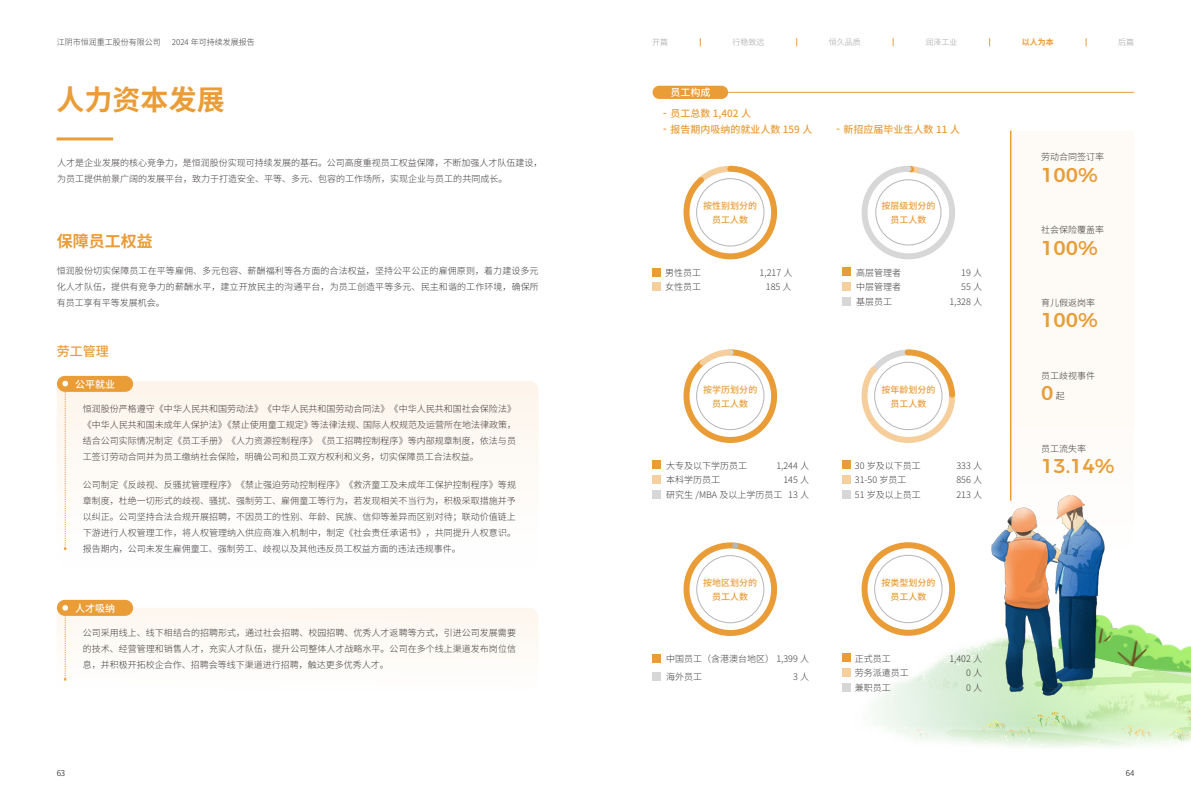
<style>
.page{position:relative;width:1191px;height:808px;background:#fff}
.page>*{position:absolute;margin:0;border:0;box-sizing:border-box;transform-origin:0 0}
.t1{font:700 28px "Source Han Sans CN";color:#ea9c37}
.t2{font:500 20px "Montserrat";color:#ea9c37}
.t3{font:700 16px "Source Han Sans CN";color:#ea9c37}
.t4{font:500 13px "Source Han Sans CN";color:#ea9c37}
.t5{font:500 10px/15.7px "Source Han Sans CN";color:#ea9c37}
.t6{font:500 10px "Source Han Sans CN";color:#fff}
.t7{font:300 9px/16px "Source Han Sans CN";color:#3e3a39;text-align:justify}
.t8{font:500 9px/14px "Source Han Sans CN";color:#ea9c37;text-align:center}
.t9{font:300 8px "Source Han Sans CN";color:#3e3a39}
.t10{font:300 8px "Source Han Sans CN";color:#9fa0a0}
.t11{font:300 8px "Source Han Sans CN";color:#000}
.t12{font:700 8px "Source Han Sans CN";color:#ea9c37}
</style>
<div class="page">
<hr style="left:57px;top:137px;width:56px;height:3px;background:#ea9c37">
<div style="left:652px;top:86px;width:76px;height:13px;background:#ea9c37;border-radius:7px"></div>
<img style="left:842px;top:626px;width:349px;height:122px">
<img style="left:983px;top:516px;width:128px;height:203px">
<div style="left:57px;top:381px;width:482px;height:189px;background:#fefaf6;border-radius:10px"></div>
<div style="left:57px;top:376px;width:76px;height:16px;background:#ea9c37;border-radius:8px"></div>
<div style="left:57px;top:608px;width:482px;height:81px;background:#fefaf6;border-radius:10px"></div>
<div style="left:57px;top:600px;width:76px;height:16px;background:#ea9c37;border-radius:8px"></div>
<svg style="left:62px;top:381px;width:6px;height:169px"></svg>
<svg style="left:62px;top:605px;width:6px;height:75px"></svg>
<div style="left:1011px;top:131px;width:122px;height:418px;background:#fefaf5"></div>
<hr style="left:1010px;top:131px;width:1px;height:370px;background:#ea9c37">
<div style="left:842px;top:268px;width:9px;height:8px;background:#ea9c37"></div>
<div style="left:842px;top:282px;width:9px;height:9px;background:#f5cf9d"></div>
<div style="left:842px;top:297px;width:9px;height:9px;background:#d7d7d8"></div>
<svg style="left:861px;top:165px;width:94px;height:95px"></svg>
<div style="left:652px;top:268px;width:9px;height:9px;background:#ea9c37"></div>
<div style="left:652px;top:282px;width:9px;height:9px;background:#f5cf9d"></div>
<svg style="left:683px;top:165px;width:95px;height:95px"></svg>
<div style="left:652px;top:461px;width:9px;height:8px;background:#ea9c37"></div>
<div style="left:652px;top:475px;width:9px;height:9px;background:#f5cf9d"></div>
<div style="left:652px;top:490px;width:9px;height:8px;background:#d7d7d8"></div>
<svg style="left:683px;top:349px;width:95px;height:94px"></svg>
<div style="left:842px;top:475px;width:9px;height:9px;background:#f5cf9d"></div>
<div style="left:842px;top:490px;width:9px;height:8px;background:#d7d7d8"></div>
<div style="left:842px;top:461px;width:9px;height:8px;background:#ea9c37"></div>
<svg style="left:861px;top:349px;width:95px;height:94px"></svg>
<div style="left:842px;top:668px;width:9px;height:9px;background:#f5cf9d"></div>
<div style="left:842px;top:683px;width:9px;height:8px;background:#d7d7d8"></div>
<div style="left:842px;top:654px;width:9px;height:8px;background:#ea9c37"></div>
<div style="left:874px;top:555px;width:68px;height:68px;border:1px solid #b5b6b6;border-radius:50%"></div>
<hr style="left:728px;top:92px;width:406px;height:1px;background:#ea9c37">
<div style="left:683px;top:542px;width:94px;height:94px;border:6px solid #ea9c37;border-radius:50%"></div>
<div style="left:696px;top:555px;width:68px;height:68px;border:1px solid #b5b6b6;border-radius:50%"></div>
<div style="left:652px;top:654px;width:9px;height:8px;background:#ea9c37"></div>
<div style="left:652px;top:672px;width:9px;height:9px;background:#d7d7d8"></div>
<div style="left:732px;top:542px;width:6px;height:7px;background:#b5b6b6;border-radius:50%"></div>
<div style="left:861px;top:542px;width:94px;height:94px;border:6px solid #ea9c37;border-radius:50%"></div>
<p class="t9" style="left:57px;top:38px;width:105px">江阴市恒润重工股份有限公司</p>
<p class="t10" style="left:652px;top:38px;width:17px">开篇</p>
<p class="t10" style="left:732px;top:38px;width:33px">行稳致远</p>
<p class="t10" style="left:829px;top:38px;width:33px">恒久品质</p>
<p class="t10" style="left:925px;top:38px;width:33px">润泽工业</p>
<p class="t12" style="left:1021px;top:38px;width:33px">以人为本</p>
<p class="t10" style="left:1118px;top:38px;width:17px">后篇</p>
<h1 class="t1" style="left:57px;top:84px;width:170px">人力资本发展</h1>
<p class="t9" style="left:172px;top:38px;width:85px">2024 年可持续发展报告</p>
<p class="t6" style="left:670px;top:87px;width:41px">员工构成</p>
<p class="t5" style="left:670px;top:106px;width:144px">员工总数 1,402 人<br>报告期内吸纳的就业人数 159 人</p>
<p class="t5" style="left:843px;top:122px;width:118px">新招应届毕业生人数 11 人</p>
<p class="t7" style="left:57px;top:155px;width:487px">人才是企业发展的核心竞争力，是恒润股份实现可持续发展的基石。公司高度重视员工权益保障，不断加强人才队伍建设，为员工提供前景广阔的发展平台，致力于打造安全、平等、多元、包容的工作场所，实现企业与员工的共同成长。</p>
<h3 class="t3" style="left:57px;top:232px;width:97px">保障员工权益</h3>
<p class="t7" style="left:57px;top:262px;width:484px">恒润股份切实保障员工在平等雇佣、多元包容、薪酬福利等各方面的合法权益，坚持公平公正的雇佣原则，着力建设多元化人才队伍，提供有竞争力的薪酬水平，建立开放民主的沟通平台，为员工创造平等多元、民主和谐的工作环境，确保所有员工享有平等发展机会。</p>
<h3 class="t4" style="left:57px;top:344px;width:53px">劳工管理</h3>
<p class="t6" style="left:75px;top:378px;width:41px">公平就业</p>
<p class="t7" style="left:83px;top:401px;width:435px">恒润股份严格遵守《中华人民共和国劳动法》《中华人民共和国劳动合同法》《中华人民共和国社会保险法》《中华人民共和国未成年人保护法》《禁止使用童工规定》等法律法规、国际人权规范及运营所在地法律政策，结合公司实际情况制定《员工手册》《人力资源控制程序》《员工招聘控制程序》等内部规章制度，依法与员工签订劳动合同并为员工缴纳社会保险，明确公司和员工双方权利和义务，切实保障员工合法权益。</p>
<p class="t7" style="left:83px;top:476px;width:435px">公司制定《反歧视、反骚扰管理程序》《禁止强迫劳动控制程序》《救济童工及未成年工保护控制程序》等规章制度，杜绝一切形式的歧视、骚扰、强制劳工、雇佣童工等行为，若发现相关不当行为，积极采取措施并予以纠正。公司坚持合法合规开展招聘，不因员工的性别、年龄、民族、信仰等差异而区别对待；联动价值链上下游进行人权管理工作，将人权管理纳入供应商准入机制中，制定《社会责任承诺书》，共同提升人权意识。报告期内，公司未发生雇佣童工、强制劳工、歧视以及其他违反员工权益方面的违法违规事件。</p>
<p class="t6" style="left:75px;top:602px;width:41px">人才吸纳</p>
<p class="t7" style="left:83px;top:625px;width:435px">公司采用线上、线下相结合的招聘形式，通过社会招聘、校园招聘、优秀人才返聘等方式，引进公司发展需要的技术、经营管理和销售人才，充实人才队伍，提升公司整体人才战略水平。公司在多个线上渠道发布岗位信息，并积极开拓校企合作、招聘会等线下渠道进行招聘，触达更多优秀人才。</p>
<p class="t7" style="left:1041px;top:149px;width:64px">劳动合同签订率</p>
<h2 class="t2" style="left:1041px;top:158px;width:58px">100%</h2>
<p class="t8" style="left:703px;top:199px;width:55px">按性别划分的员工人数</p>
<p class="t8" style="left:881px;top:199px;width:55px">按层级划分的员工人数</p>
<p class="t7" style="left:1041px;top:222px;width:64px">社会保险覆盖率</p>
<h2 class="t2" style="left:1041px;top:231px;width:58px">100%</h2>
<p class="t7" style="left:665px;top:264px;width:37px">男性员工</p>
<p class="t7" style="left:759px;top:264px;width:34px">1,217 人</p>
<p class="t7" style="left:665px;top:279px;width:37px">女性员工</p>
<p class="t7" style="left:766px;top:279px;width:27px">185 人</p>
<p class="t7" style="left:856px;top:264px;width:46px">高层管理者</p>
<p class="t7" style="left:961px;top:264px;width:22px">19 人</p>
<p class="t7" style="left:856px;top:279px;width:46px">中层管理者</p>
<p class="t7" style="left:961px;top:279px;width:22px">55 人</p>
<p class="t7" style="left:856px;top:294px;width:37px">基层员工</p>
<p class="t7" style="left:949px;top:294px;width:34px">1,328 人</p>
<p class="t7" style="left:1041px;top:295px;width:55px">育儿假返岗率</p>
<h2 class="t2" style="left:1041px;top:304px;width:58px">100%</h2>
<p class="t8" style="left:703px;top:382px;width:55px">按学历划分的员工人数</p>
<p class="t8" style="left:881px;top:382px;width:55px">按年龄划分的员工人数</p>
<p class="t7" style="left:1041px;top:368px;width:55px">员工歧视事件</p>
<h2 class="t2" style="left:1041px;top:377px;width:14px">0</h2>
<p class="t7" style="left:1055px;top:387px;width:10px">起</p>
<p class="t7" style="left:666px;top:457px;width:82px">大专及以下学历员工</p>
<p class="t7" style="left:776px;top:457px;width:34px">1,244 人</p>
<p class="t7" style="left:666px;top:472px;width:55px">本科学历员工</p>
<p class="t7" style="left:666px;top:473px;width:144px;line-height:14.6px;text-align:right">145 人<br>研究生 /MBA 及以上学历员工 13 人</p>
<p class="t7" style="left:855px;top:457px;width:67px">30 岁及以下员工</p>
<p class="t7" style="left:956px;top:457px;width:27px">333 人</p>
<p class="t7" style="left:855px;top:472px;width:53px">31-50 岁员工</p>
<p class="t7" style="left:956px;top:472px;width:27px">856 人</p>
<p class="t7" style="left:855px;top:487px;width:67px">51 岁及以上员工</p>
<p class="t7" style="left:956px;top:487px;width:27px">213 人</p>
<p class="t7" style="left:1041px;top:441px;width:46px">员工流失率</p>
<h2 class="t2" style="left:1041px;top:450px;width:75px">13.14%</h2>
<p class="t8" style="left:703px;top:576px;width:55px">按地区划分的员工人数</p>
<p class="t8" style="left:881px;top:575px;width:55px">按类型划分的员工人数</p>
<p class="t7" style="left:666px;top:649px;width:144px;line-height:18.6px">中国员工（含港澳台地区） 1,399 人海外员工</p>
<p class="t7" style="left:793px;top:669px;width:18px">3人</p>
<p class="t7" style="left:855px;top:650px;width:37px">正式员工</p>
<p class="t7" style="left:949px;top:650px;width:34px">1,402 人</p>
<p class="t7" style="left:855px;top:665px;width:55px">劳务派遣员工</p>
<p class="t7" style="left:966px;top:665px;width:18px">0人</p>
<p class="t7" style="left:855px;top:680px;width:37px">兼职员工</p>
<p class="t7" style="left:966px;top:680px;width:18px">0人</p>
<p class="t11" style="left:57px;top:769px;width:10px">63</p>
<p class="t11" style="left:1125px;top:769px;width:10px">64</p>
</div>
